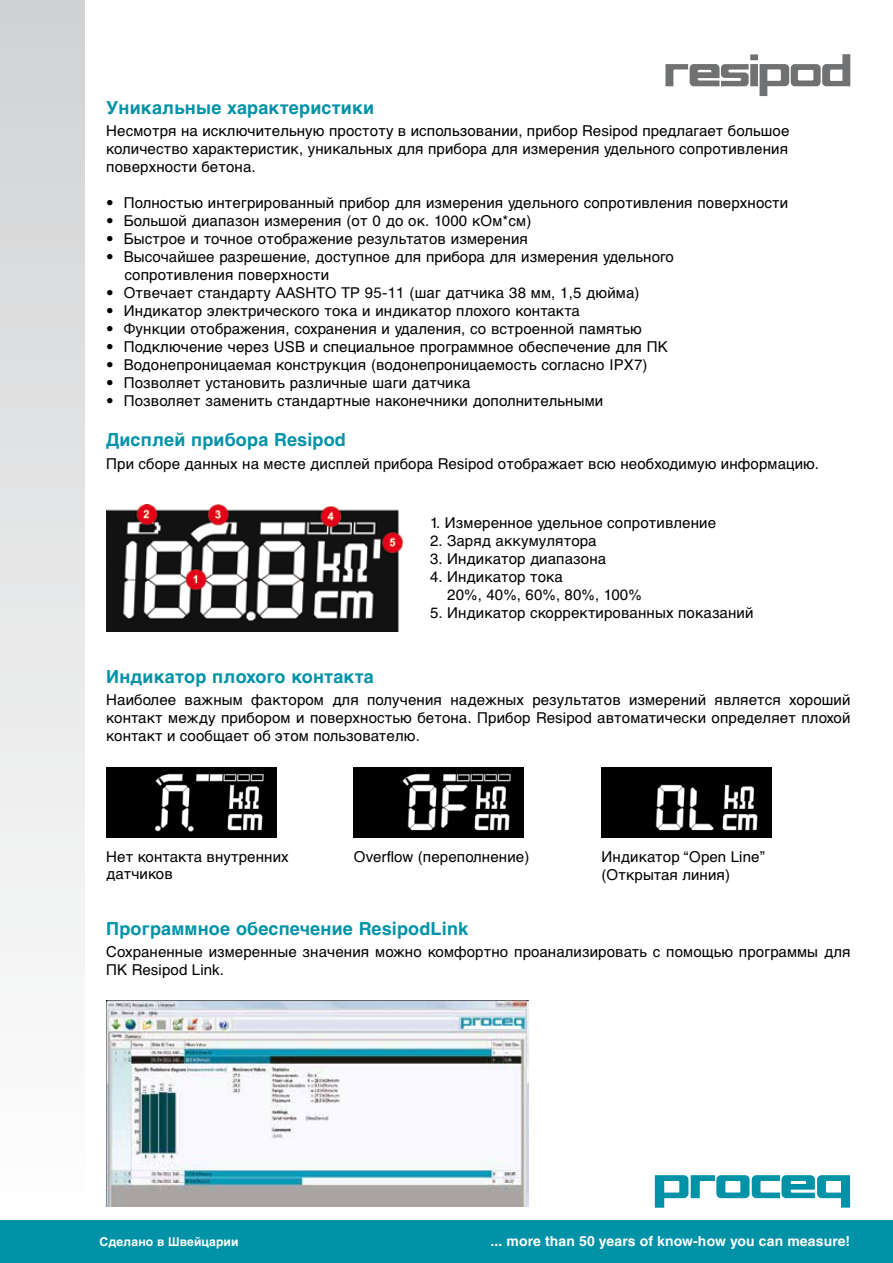
<style>
.page{position:relative;width:893px;height:1263px;background:#fff}
.page>*{position:absolute;margin:0;border:0;box-sizing:border-box;transform-origin:0 0}
.t1{font:700 18px "Helvetica Cyr";letter-spacing:.01em;color:#0092a7}
.t2{font:15px/18px "Helvetica Cyr Upright";letter-spacing:.01em;color:#000}
.t3{font:700 13.95px "Helvetica Cyr";letter-spacing:.01em;color:#fff}
.t4{font:700 12.15px "Helvetica Cyr";letter-spacing:.01em;color:#fff}
.s1{font-family:"Helvetica Neue"}
</style>
<div class="page">
<div style="left:0;top:0;width:85px;height:1245px;background:linear-gradient(to bottom,#d1d2d3,#fff)"></div>
<svg style="left:655px;top:1175px;width:195px;height:33px"></svg>
<div style="left:0;top:1220px;width:893px;height:43px;background:#0092a7"></div>
<svg style="left:665px;top:54px;width:185px;height:42px"></svg>
<img style="left:106px;top:505px;width:298px;height:126px">
<img style="left:106px;top:767px;width:170px;height:71px">
<img style="left:354px;top:767px;width:170px;height:71px">
<img style="left:601px;top:767px;width:170px;height:71px">
<img style="left:106px;top:1001px;width:422px;height:206px">
<p class="t1" style="left:106px;top:97px;width:269px">Уникальные характеристики</p>
<p class="t2" style="left:106px;top:122px;width:685px;text-align:justify">Несмотря на исключительную простоту в использовании, прибор Resipod предлагает большое количество характеристик, уникальных для прибора для измерения удельного сопротивления поверхности бетона.</p>
<p class="t2" style="left:106px;top:194px;width:683px">• Полностью интегрированный прибор для измерения удельного сопротивления поверхности</p>
<p class="t2" style="left:106px;top:212px;width:427px">• Большой диапазон измерения (от 0 до ок. 1000 кОм*см)</p>
<p class="t2" style="left:106px;top:230px;width:423px">• Быстрое и точное отображение результатов измерения</p>
<p class="t2" style="left:125px;top:248px;width:551px;text-indent:-18px">• Высочайшее разрешение, доступное для прибора для измерения удельного сопротивления поверхности</p>
<p class="t2" style="left:106px;top:284px;width:535px">• Отвечает стандарту <span class="s1">AASHTO TP 95-11</span> (шаг датчика 38 мм, 1,5 дюйма)</p>
<p class="t2" style="left:106px;top:302px;width:475px">• Индикатор электрического тока и индикатор плохого контакта</p>
<p class="t2" style="left:106px;top:320px;width:537px">• Функции отображения, сохранения и удаления, со встроенной памятью</p>
<p class="t2" style="left:106px;top:338px;width:563px">• Подключение через USB и специальное программное обеспечение для ПК</p>
<p class="t2" style="left:106px;top:356px;width:543px">• Водонепроницаемая конструкция (водонепроницаемость согласно IPX7)</p>
<p class="t2" style="left:106px;top:374px;width:366px">• Позволяет установить различные шаги датчика</p>
<p class="t2" style="left:106px;top:392px;width:498px">• Позволяет заменить стандартные наконечники дополнительными</p>
<p class="t1" style="left:106px;top:430px;width:241px">Дисплей прибора Resipod</p>
<p class="t2" style="left:106px;top:454px;width:714px">При сборе данных на месте дисплей прибора Resipod отображает всю необходимую информацию.</p>
<p class="t2" style="left:430px;top:514px;width:287px">1. Измеренное удельное сопротивление</p>
<p class="t2" style="left:430px;top:532px;width:168px">2. Заряд аккумулятора</p>
<p class="t2" style="left:430px;top:550px;width:178px">3. Индикатор диапазона</p>
<p class="t2" style="left:447px;top:568px;width:196px;text-indent:-17px">4. Индикатор тока<br>20%, 40%, 60%, 80%, 100%</p>
<p class="t2" style="left:430px;top:604px;width:325px">5. Индикатор скорректированных показаний</p>
<p class="t1" style="left:106px;top:666px;width:269px">Индикатор плохого контакта</p>
<p class="t2" style="left:106px;top:691px;width:746px;text-align:justify">Наиболее важным фактором для получения надежных результатов измерений является хороший контакт между прибором и поверхностью бетона. Прибор Resipod автоматически определяет плохой контакт и сообщает об этом пользователю.</p>
<p class="t2" style="left:106px;top:848px;width:184px;line-height:17.2px">Нет контакта внутренних датчиков</p>
<p class="t2" style="left:354px;top:848px;width:177px">Overflow (переполнение)</p>
<p class="t2" style="left:601px;top:848px;width:166px">Индикатор “Open Line” (Открытая линия)</p>
<p class="t1" style="left:106px;top:918px;width:363px">Программное обеспечение ResipodLink</p>
<p class="t2" style="left:106px;top:943px;width:746px">Сохраненные измеренные значения можно комфортно проанализировать с помощью программы для<br>ПК Resipod Link.</p>
<p class="t4" style="left:99px;top:1235px;width:141px">Сделано в Швейцарии</p>
<p class="t3" style="left:490px;top:1233px;width:361px">... more than 50 years of know-how you can measure!</p>
</div>
